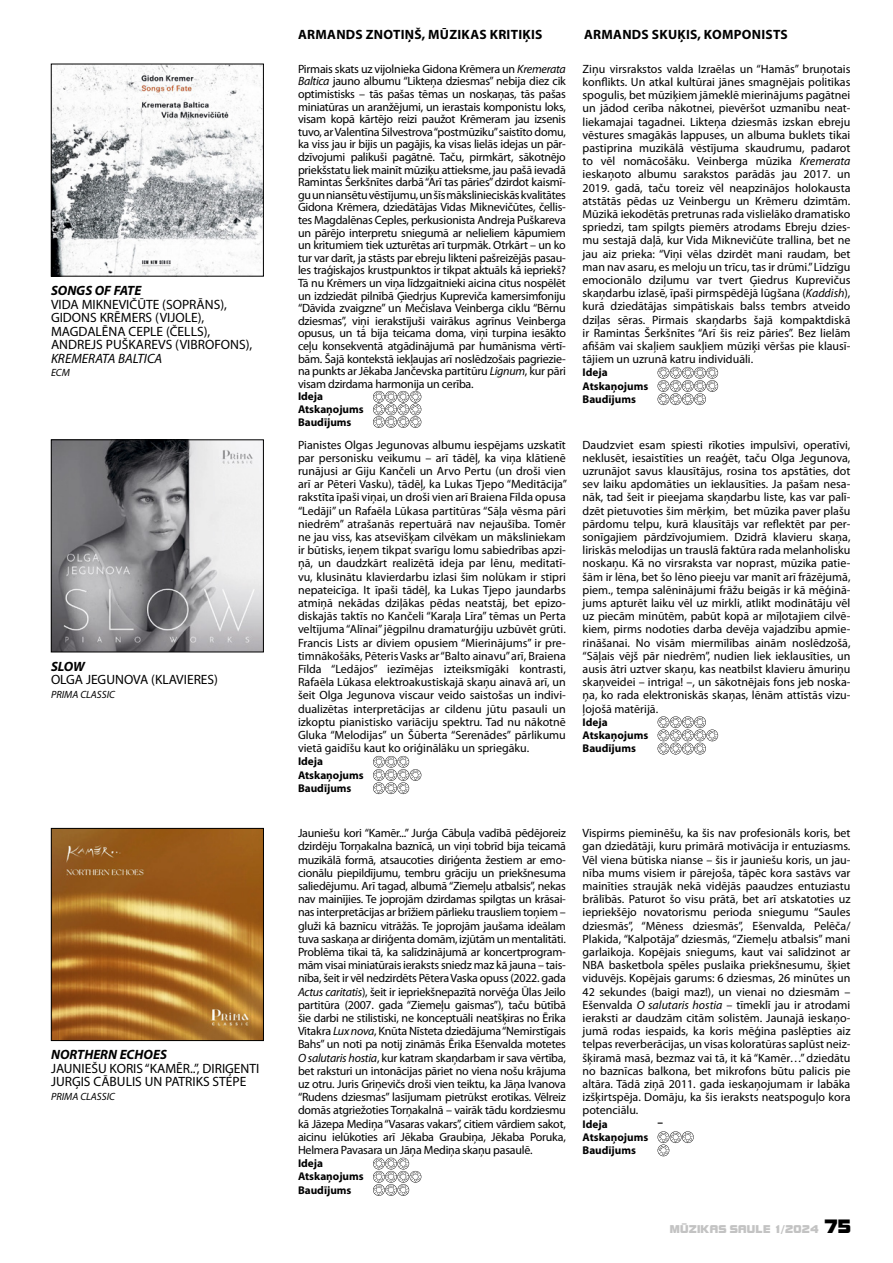
<style>
.page{position:relative;width:893px;height:1263px;background:#fff}
.page>*{position:absolute;margin:0;border:0;box-sizing:border-box;transform-origin:0 0}
.t1{font:13.5px/13.5px "Myriad Pro";color:#000}
.t2{font:700 13.5px "Myriad Pro";letter-spacing:.02em;color:#000}
.t3{font:italic 700 13.5px "Myriad Pro";color:#000}
.t4{font:italic 13.5px "Myriad Pro";color:#000}
.t5{font:12px/13.2px "Myriad Pro";color:#000;text-align:justify}
.t6{font:700 11.25px/13.2px "Myriad Pro";color:#000}
.t7{font:italic 10.5px "Myriad Pro";color:#000}
.t8{font:10.5px "Bolt Bold LAT";letter-spacing:.02em;color:#c3c3c3}
.s1{font-style:italic}
.s2{font-size:18px;color:#000}
</style>
<div class="page">
<svg style="left:658px;top:367px;width:60px;height:38px"></svg>
<svg style="left:658px;top:716px;width:60px;height:38px"></svg>
<svg style="left:658px;top:1131px;width:36px;height:25px"></svg>
<svg style="left:373px;top:391px;width:48px;height:37px"></svg>
<svg style="left:373px;top:756px;width:48px;height:38px"></svg>
<svg style="left:373px;top:1158px;width:48px;height:38px"></svg>
<img style="left:53px;top:442px;width:209px;height:208px">
<div style="left:51px;top:440px;width:213px;height:212px;border:1px solid #000"></div>
<img style="left:53px;top:66px;width:209px;height:208px">
<div style="left:51px;top:64px;width:213px;height:212px;border:1px solid #000"></div>
<img style="left:53px;top:830px;width:209px;height:209px">
<div style="left:51px;top:828px;width:213px;height:213px;border:1px solid #000"></div>
<p class="t3" style="left:51px;top:283px;width:92px">SONGS OF FATE</p>
<p class="t1" style="left:51px;top:298px;width:203px">VIDA MIKNEVIČŪTE (SOPRĀNS),<br>GIDONS KRĒMERS (VIJOLE),<br>MAGDALĒNA CEPLE (ČELLS),<br>ANDREJS PUŠKAREVS (VIBROFONS),</p>
<p class="t4" style="left:51px;top:351px;width:113px">KREMERATA BALTICA</p>
<p class="t7" style="left:51px;top:367px;width:20px">ECM</p>
<p class="t3" style="left:51px;top:659px;width:35px">SLOW</p>
<p class="t1" style="left:51px;top:673px;width:169px">OLGA JEGUNOVA (KLAVIERES)</p>
<p class="t7" style="left:51px;top:689px;width:65px">PRIMA CLASSIC</p>
<p class="t3" style="left:51px;top:1047px;width:117px">NORTHERN ECHOES</p>
<p class="t1" style="left:51px;top:1062px;width:210px">JAUNIEŠU KORIS “KAMĒR..”, DIRIĢENTI<br>JURĢIS CĀBULIS UN PATRIKS STEPE</p>
<p class="t7" style="left:51px;top:1091px;width:65px">PRIMA CLASSIC</p>
<p class="t2" style="left:298px;top:27px;width:246px">ARMANDS ZNOTIŅŠ, MŪZIKAS KRITIĶIS</p>
<p class="t2" style="left:584px;top:27px;width:205px">ARMANDS SKUĶIS, KOMPONISTS</p>
<p class="t5" style="left:583px;top:62px;width:269px">Ziņu virsrakstos valda Izraēlas un “Hamās” bruņotais konflikts. Un atkal kultūrai jānes smagnējais politikas spogulis, bet mūziķiem jāmeklē mierinājums pagātnei un jādod cerība nākotnei, pievēršot uzmanību neat&shy;liekamajai tagadnei. Likteņa dziesmās izskan ebreju vēstures smagākās lappuses, un albuma buklets tikai pastiprina muzikālā vēstījuma skaudrumu, padarot to vēl nomācošāku. Veinberga mūzika <span class="s1">Kremerata </span>ieskaņoto albumu sarakstos parādās jau 2017. un 2019. gadā, taču toreiz vēl neapzinājos holokausta atstātās pēdas uz Veinbergu un Krēmeru dzimtām.<br>Mūzikā iekodētās pretrunas rada vislielāko dramatisko spriedzi, tam spilgts piemērs atrodams Ebreju dzies&shy;mu sestajā daļā, kur Vida Miknevičūte trallina, bet ne jau aiz prieka: “Viņi vēlas dzirdēt mani raudam, bet man nav asaru, es meloju un trīcu, tas ir drūmi.” Līdzīgu emocionālo dziļumu var tvert Ģiedrus Kuprevičus skaņdarbu izlasē, īpaši pirmspēdējā lūgšana (<span class="s1">Kaddish</span>), kurā dziedātājas simpātiskais balss tembrs atveido dziļas sēras. Pirmais skaņdarbs šajā kompaktdiskā ir Ramintas Šerkšnītes “Arī šis reiz pāries”. Bez lielām afišām vai skaļiem saukļiem mūziķi vēršas pie klausī&shy;tājiem un uzrunā katru individuāli.</p>
<p class="t6" style="left:583px;top:366px;width:67px">Ideja<br>Atskaņojums<br>Baudījums</p>
<p class="t5" style="left:583px;top:438px;width:269px">Daudzviet esam spiesti rīkoties impulsīvi, operatīvi, neklusēt, iesaistīties un reaģēt, taču Olga Jegunova, uzrunājot savus klausītājus, rosina tos apstāties, dot sev laiku apdomāties un ieklausīties. Ja pašam nesa&shy;nāk, tad šeit ir pieejama skaņdarbu liste, kas var palī&shy;dzēt pietuvoties šim mērķim, bet mūzika paver plašu pārdomu telpu, kurā klausītājs var reflektēt par per&shy;sonīgajiem pārdzīvojumiem. Dzidrā klavieru skaņa, liriskās melodijas un trauslā faktūra rada melanholisku noskaņu. Kā no virsraksta var noprast, mūzika patie&shy;šām ir lēna, bet šo lēno pieeju var manīt arī frāzējumā, piem., tempa salēninājumi frāžu beigās ir kā mēģinā&shy;jums apturēt laiku vēl uz mirkli, atlikt modinātāju vēl uz piecām minūtēm, pabūt kopā ar mīļotajiem cilvē&shy;kiem, pirms nodoties darba devēja vajadzību apmie&shy;rināšanai. No visām miermīlības ainām noslēdzošā, “Sāļais vējš pār niedrēm”, nudien liek ieklausīties, un ausis ātri uztver skaņu, kas neatbilst klavieru āmuriņu skaņveidei – intriga! –, un sākotnējais fons jeb noska&shy;ņa, ko rada elektroniskās skaņas, lēnām attīstās vizu&shy;ļojošā matērijā.</p>
<p class="t6" style="left:583px;top:715px;width:67px">Ideja<br>Atskaņojums<br>Baudījums</p>
<p class="t5" style="left:298px;top:63px;width:269px;line-height:12.6px">Pirmais skats uz vijolnieka Gidona Krēmera un <span class="s1">Kremerata Baltica</span> jauno albumu “Likteņa dziesmas” nebija diez cik optimistisks – tās pašas tēmas un noskaņas, tās pašas miniatūras un aranžējumi, un ierastais komponistu loks, visam kopā kārtējo reizi paužot Krēmeram jau izsenis tuvo, ar Valentīna Silvestrova “postmūziku” saistīto domu, ka viss jau ir bijis un pagājis, ka visas lielās idejas un pār&shy;dzīvojumi palikuši pagātnē. Taču, pirmkārt, sākotnējo priekšstatu liek mainīt mūziķu attieksme, jau pašā ievadā Ramintas Šerkšnītes darbā “Arī tas pāries” dzirdot kaismī&shy;gu un niansētu vēstījumu, un šīs mākslinieciskās kvalitātes Gidona Krēmera, dziedātājas Vidas Miknevičūtes, čellis&shy;tes Magdalēnas Ceples, perkusionista Andreja Puškareva un pārējo interpretu sniegumā ar nelieliem kāpumiem un kritumiem tiek uzturētas arī turpmāk. Otrkārt – un ko tur var darīt, ja stāsts par ebreju likteni pašreizējās pasau&shy;les traģiskajos krustpunktos ir tikpat aktuāls kā iepriekš?<br>Tā nu Krēmers un viņa līdzgaitnieki aicina citus nospēlēt un izdziedāt pilnībā Ģiedrjus Kupreviča kamersimfoniju “Dāvida zvaigzne” un Mečislava Veinberga ciklu “Bērnu dziesmas”, viņi ierakstījuši vairākus agrīnus Veinberga opusus, un tā bija teicama doma, viņi turpina iesākto ceļu konsekventā atgādinājumā par humānisma vērtī&shy;bām. Šajā kontekstā iekļaujas arī noslēdzošais pagriezie&shy;na punkts ar Jēkaba Jančevska partitūru <span class="s1">Lignum</span>, kur pāri visam dzirdama harmonija un cerība.</p>
<p class="t6" style="left:298px;top:390px;width:67px;line-height:12.6px">Ideja<br>Atskaņojums<br>Baudījums</p>
<p class="t5" style="left:298px;top:438px;width:270px">Pianistes Olgas Jegunovas albumu iespējams uzskatīt par personisku veikumu – arī tādēļ, ka viņa klātienē runājusi ar Giju Kančeli un Arvo Pertu (un droši vien arī ar Pēteri Vasku), tādēļ, ka Lukas Tjepo “Meditācija” rakstīta īpaši viņai, un droši vien arī Braiena Fīlda opusa “Ledāji” un Rafaēla Lūkasa partitūras “Sāļa vēsma pāri niedrēm” atrašanās repertuārā nav nejaušība. Tomēr ne jau viss, kas atsevišķam cilvēkam un māksliniekam ir būtisks, ieņem tikpat svarīgu lomu sabiedrības apzi&shy;ņā, un daudzkārt realizētā ideja par lēnu, meditatī&shy;vu, klusinātu klavierdarbu izlasi šim nolūkam ir stipri nepateicīga. It īpaši tādēļ, ka Lukas Tjepo jaundarbs atmiņā nekādas dziļākas pēdas neatstāj, bet epizo&shy;diskajās taktīs no Kančeli “Karaļa Līra” tēmas un Perta veltījuma “Alīnai” jēgpilnu dramaturģiju uzbūvēt grūti.<br>Francis Lists ar diviem opusiem “Mierinājums” ir pre&shy;timnākošāks, Pēteris Vasks ar “Balto ainavu” arī, Braiena Fīlda “Ledājos” iezīmējas izteiksmīgāki kontrasti, Rafaēla Lūkasa elektroakustiskajā skaņu ainavā arī, un šeit Olga Jegunova viscaur veido saistošas un indivi&shy;dualizētas interpretācijas ar cildenu jūtu pasauli un izkoptu pianistisko variāciju spektru. Tad nu nākotnē Gluka “Melodijas” un Šūberta “Serenādes” pārlikumu vietā gaidīšu kaut ko oriģinālāku un spriegāku.</p>
<p class="t6" style="left:298px;top:755px;width:67px">Ideja<br>Atskaņojums<br>Baudījums</p>
<p class="t5" style="left:298px;top:827px;width:269px">Jauniešu kori “Kamēr...” Jurģa Cābuļa vadībā pēdējoreiz dzirdēju Torņakalna baznīcā, un viņi tobrīd bija teicamā muzikālā formā, atsaucoties diriģenta žestiem ar emo&shy;cionālu piepildījumu, tembru grāciju un priekšnesuma saliedējumu. Arī tagad, albumā “Ziemeļu atbalsis”, nekas nav mainījies. Te joprojām dzirdamas spilgtas un krāsai&shy;nas interpretācijas ar brīžiem pārlieku trausliem toņiem – gluži kā baznīcu vitrāžās. Te joprojām jaušama ideālam tuva saskaņa ar diriģenta domām, izjūtām un mentalitāti.<br>Problēma tikai tā, ka salīdzinājumā ar koncertprogram&shy;mām visai miniatūrais ieraksts sniedz maz kā jauna – tais&shy;nība, šeit ir vēl nedzirdēts Pētera Vaska opuss (2022. gada <span class="s1">Actus caritatis</span>), šeit ir iepriekšnepazītā norvēģa Ūlas Jeilo partitūra (2007. gada “Ziemeļu gaismas”), taču būtībā šie darbi ne stilistiski, ne konceptuāli neatšķiras no Ērika Vitakra <span class="s1">Lux nova</span>, Knūta Nīsteta dziedājuma “Nemirstīgais Bahs” un noti pa notij zināmās Ērika Ešenvalda motetes <span class="s1">O salutaris hostia</span>, kur katram skaņdarbam ir sava vērtība, bet raksturi un intonācijas pāriet no viena nošu krājuma uz otru. Juris Griņevičs droši vien teiktu, ka Jāņa Ivanova “Rudens dziesmas” lasījumam pietrūkst erotikas. Vēlreiz domās atgriežoties Torņakalnā – vairāk tādu kordziesmu kā Jāzepa Mediņa “Vasaras vakars”, citiem vārdiem sakot, aicinu ielūkoties arī Jēkaba Graubiņa, Jēkaba Poruka, Helmera Pavasara un Jāņa Mediņa skaņu pasaulē.</p>
<p class="t6" style="left:298px;top:1157px;width:67px">Ideja<br>Atskaņojums<br>Baudījums</p>
<p class="t5" style="left:583px;top:827px;width:269px">Vispirms pieminēšu, ka šis nav profesionāls koris, bet gan dziedātāji, kuru primārā motivācija ir entuziasms.<br>Vēl viena būtiska nianse – šis ir jauniešu koris, un jau&shy;nība mums visiem ir pārejoša, tāpēc kora sastāvs var mainīties straujāk nekā vidējās paaudzes entuziastu brālībās. Paturot šo visu prātā, bet arī atskatoties uz iepriekšējo novatorismu perioda sniegumu “Saules dziesmās”, “Mēness dziesmās”, Ešenvalda, Pelēča/ Plakida, “Kalpotāja” dziesmās, “Ziemeļu atbalsis” mani garlaikoja. Kopējais sniegums, kaut vai salīdzinot ar NBA basketbola spēles puslaika priekšnesumu, šķiet viduvējs. Kopējais garums: 6 dziesmas, 26 minūtes un 42 sekundes (baigi maz!), un vienai no dziesmām – Ešenvalda <span class="s1">O salutaris hostia</span> – tīmeklī jau ir atrodami ieraksti ar daudzām citām solistēm. Jaunajā ieskaņo&shy;jumā rodas iespaids, ka koris mēģina paslēpties aiz telpas reverberācijas, un visas koloratūras saplūst neiz&shy;šķiramā masā, bezmaz vai tā, it kā “Kamēr…” dziedātu no baznīcas balkona, bet mikrofons būtu palicis pie altāra. Tādā ziņā 2011. gada ieskaņojumam ir labāka izšķirtspēja. Domāju, ka šis ieraksts neatspoguļo kora potenciālu.</p>
<p class="t6" style="left:583px;top:1117px;width:27px">Ideja</p>
<p class="t6" style="left:658px;top:1116px;width:7px">–</p>
<p class="t6" style="left:583px;top:1130px;width:67px">Atskaņojums<br>Baudījums</p>
<p class="t8" style="left:670px;top:1224px;width:183px">MŪZIKAS SAULE 1/2024 <span class="s2">75</span></p>
</div>
